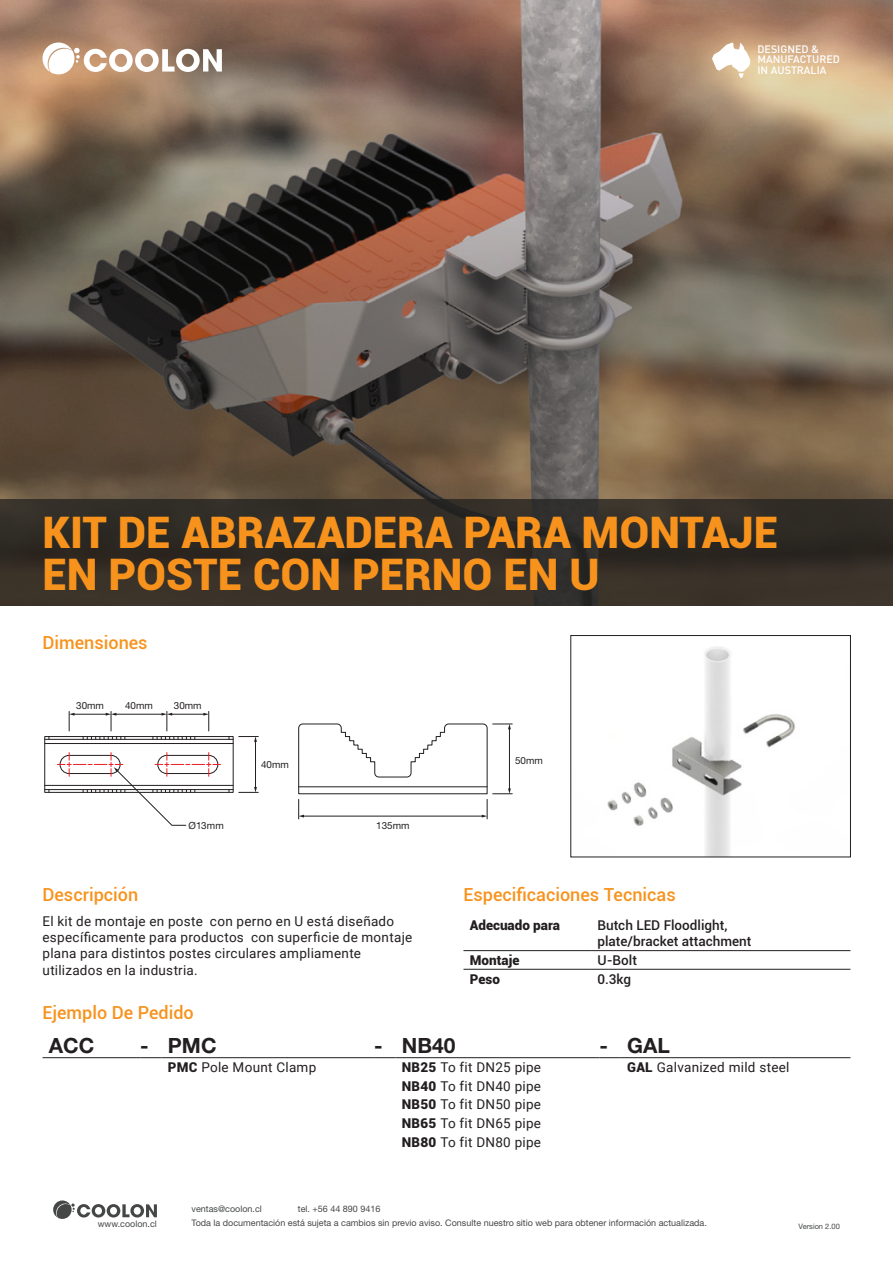
<style>
.page{position:relative;width:893px;height:1263px;background:#fff}
.page>*{position:absolute;margin:0;border:0;box-sizing:border-box;transform-origin:0 0}
.t1{font:900 43.5px/42px "Roboto";color:#f7931d}
.Ordering_Example_-_b{font:700 21px "Helvetica Neue LT Std";color:#231f20}
.Ordering_Example_-_b-2{font:700 21px "Helvetica Neue LT Std";color:#21211f}
.Orange_Header{font:500 18px "Roboto";color:#f7931d}
.Opening_Paragraph{font:13.5px/16.2px "Roboto";letter-spacing:.02em;color:#231f20}
.Acc_OrEx_table_txt{font:13.5px "Roboto";letter-spacing:.02em;color:#231f20}
.Standard_Text{font:500 13.5px/16.2px "Roboto";color:#231f20}
.Standard_Text-2{font:900 13.5px "Roboto";color:#231f20}
.t2{font:500 10.65px "DIN Pro";color:#fff}
.t3{font:9.9px "Helvetica Neue LT Std";color:#231f20}
.t4{font:9px "Helvetica Neue LT Std";color:#454747}
.t5{font:7.5px "Helvetica Neue LT Std";color:#454747}
.s1{font-weight:900}
</style>
<div class="page">
<svg style="left:53px;top:1200px;width:104px;height:19px"></svg>
<svg style="left:0;top:0;width:893px;height:499px;background:#756253"></svg>
<div style="left:0;top:499px;width:893px;height:107px;background:#322e27"></div>
<hr style="left:463px;top:969px;width:128px;height:1px;background:#231f20">
<hr style="left:591px;top:969px;width:259px;height:1px;background:#231f20">
<hr style="left:463px;top:950px;width:128px;height:1px;background:#231f20">
<hr style="left:591px;top:950px;width:259px;height:1px;background:#231f20">
<hr style="left:45px;top:739px;width:188px;height:1px;background:#231f20">
<hr style="left:45px;top:785px;width:188px;height:1px;background:#231f20">
<hr style="left:45px;top:743px;width:188px;height:1px;background:#231f20">
<div style="left:44px;top:736px;width:189px;height:57px;border:1px solid #231f20"></div>
<hr style="left:45px;top:789px;width:188px;height:1px;background:#231f20">
<hr style="left:74px;top:714px;width:33px;height:1px;background:#231f20">
<svg style="left:69px;top:711px;width:5px;height:20px"></svg>
<hr style="left:171px;top:714px;width:33px;height:1px;background:#231f20">
<svg style="left:203px;top:711px;width:6px;height:20px"></svg>
<svg style="left:298px;top:723px;width:214px;height:96px"></svg>
<hr style="left:255px;top:741px;width:1px;height:47px;background:#231f20">
<svg style="left:239px;top:736px;width:19px;height:6px"></svg>
<svg style="left:239px;top:787px;width:19px;height:6px"></svg>
<hr style="left:115px;top:714px;width:47px;height:1px;background:#231f20">
<svg style="left:83px;top:711px;width:43px;height:28px"></svg>
<svg style="left:153px;top:711px;width:43px;height:28px"></svg>
<svg style="left:57px;top:753px;width:164px;height:73px"></svg>
<img style="left:607px;top:647px;width:188px;height:208px">
<hr style="left:43px;top:1057px;width:97px;height:1px;background:#231f20">
<svg style="left:140px;top:1057px;width:22px;height:1px"></svg>
<hr style="left:162px;top:1057px;width:212px;height:1px;background:#231f20">
<svg style="left:374px;top:1057px;width:21px;height:1px"></svg>
<hr style="left:395px;top:1057px;width:205px;height:1px;background:#231f20">
<svg style="left:600px;top:1057px;width:21px;height:1px"></svg>
<hr style="left:621px;top:1057px;width:229px;height:1px;background:#231f20">
<svg style="left:43px;top:43px;width:179px;height:31px"></svg>
<svg style="left:712px;top:43px;width:38px;height:35px"></svg>
<p class="t2" style="left:757px;top:42px;width:63px">DESIGNED &amp;</p>
<p class="t2" style="left:757px;top:52px;width:84px">MANUFACTURED</p>
<p class="t2" style="left:757px;top:63px;width:71px">IN AUSTRALIA</p>
<p class="t1" style="left:43px;top:510px;width:737px">KIT DE ABRAZADERA PARA MONTAJE<br>EN POSTE CON PERNO EN U</p>
<p class="Orange_Header" style="left:43px;top:630px;width:107px">Dimensiones</p>
<p class="t3" style="left:76px;top:699px;width:29px">30mm</p>
<p class="t3" style="left:125px;top:699px;width:29px">40mm</p>
<p class="t3" style="left:174px;top:699px;width:29px">30mm</p>
<p class="t3" style="left:189px;top:819px;width:37px">Ø13mm</p>
<p class="t3" style="left:261px;top:758px;width:29px">40mm</p>
<p class="t3" style="left:376px;top:819px;width:35px">135mm</p>
<p class="t3" style="left:515px;top:754px;width:29px">50mm</p>
<p class="Orange_Header" style="left:43px;top:881px;width:97px">Descripción</p>
<p class="Orange_Header" style="left:463px;top:881px;width:214px">Especificaciones Tecnicas</p>
<p class="Opening_Paragraph" style="left:43px;top:912px;width:371px">El kit de montaje en poste con perno en U está diseñado específicamente para productos con superficie de montaje plana para distintos postes circulares ampliamente utilizados en la industria.</p>
<p class="Orange_Header" style="left:43px;top:1000px;width:153px">Ejemplo De Pedido</p>
<p class="Standard_Text-2" style="left:470px;top:916px;width:92px">Adecuado para</p>
<p class="Standard_Text" style="left:597px;top:917px;width:156px">Butch LED Floodlight, plate/bracket attachment</p>
<p class="Standard_Text-2" style="left:470px;top:951px;width:51px">Montaje</p>
<p class="Standard_Text" style="left:597px;top:951px;width:41px">U-Bolt</p>
<p class="Standard_Text-2" style="left:470px;top:969px;width:32px">Peso</p>
<p class="Standard_Text" style="left:597px;top:970px;width:35px">0.3kg</p>
<p class="Ordering_Example_-_b" style="left:49px;top:1033px;width:47px">ACC</p>
<p class="Ordering_Example_-_b" style="left:140px;top:1033px;width:10px">-</p>
<p class="Ordering_Example_-_b" style="left:168px;top:1033px;width:50px">PMC</p>
<p class="Ordering_Example_-_b-2" style="left:374px;top:1033px;width:10px">-</p>
<p class="Ordering_Example_-_b" style="left:402px;top:1033px;width:55px">NB40</p>
<p class="Ordering_Example_-_b-2" style="left:600px;top:1033px;width:10px">-</p>
<p class="Ordering_Example_-_b" style="left:627px;top:1033px;width:44px">GAL</p>
<p class="Acc_OrEx_table_txt" style="left:168px;top:1058px;width:150px"><span class="s1">PMC</span> Pole Mount Clamp</p>
<p class="Acc_OrEx_table_txt" style="left:402px;top:1058px;width:141px"><span class="s1">NB25</span> To fit DN25 pipe</p>
<p class="Acc_OrEx_table_txt" style="left:627px;top:1058px;width:164px"><span class="s1">GAL</span> Galvanized mild steel</p>
<p class="Acc_OrEx_table_txt" style="left:402px;top:1076px;width:141px"><span class="s1">NB40</span> To fit DN40 pipe</p>
<p class="Acc_OrEx_table_txt" style="left:402px;top:1095px;width:141px"><span class="s1">NB50</span> To fit DN50 pipe</p>
<p class="Acc_OrEx_table_txt" style="left:402px;top:1114px;width:141px"><span class="s1">NB65</span> To fit DN65 pipe</p>
<p class="Acc_OrEx_table_txt" style="left:402px;top:1132px;width:141px"><span class="s1">NB80</span> To fit DN80 pipe</p>
<p class="t4" style="left:192px;top:1204px;width:72px">ventas@coolon.cl</p>
<p class="t4" style="left:298px;top:1204px;width:84px">tel. +56 44 890 9416</p>
<p class="t4" style="left:192px;top:1218px;width:517px">Toda la documentación está sujeta a cambios sin previo aviso. Consulte nuestro sitio web para obtener información actualizada.</p>
<p class="t4" style="left:98px;top:1218px;width:61px">www.coolon.cl</p>
<p class="t5" style="left:798px;top:1222px;width:43px">Version 2.00</p>
</div>
